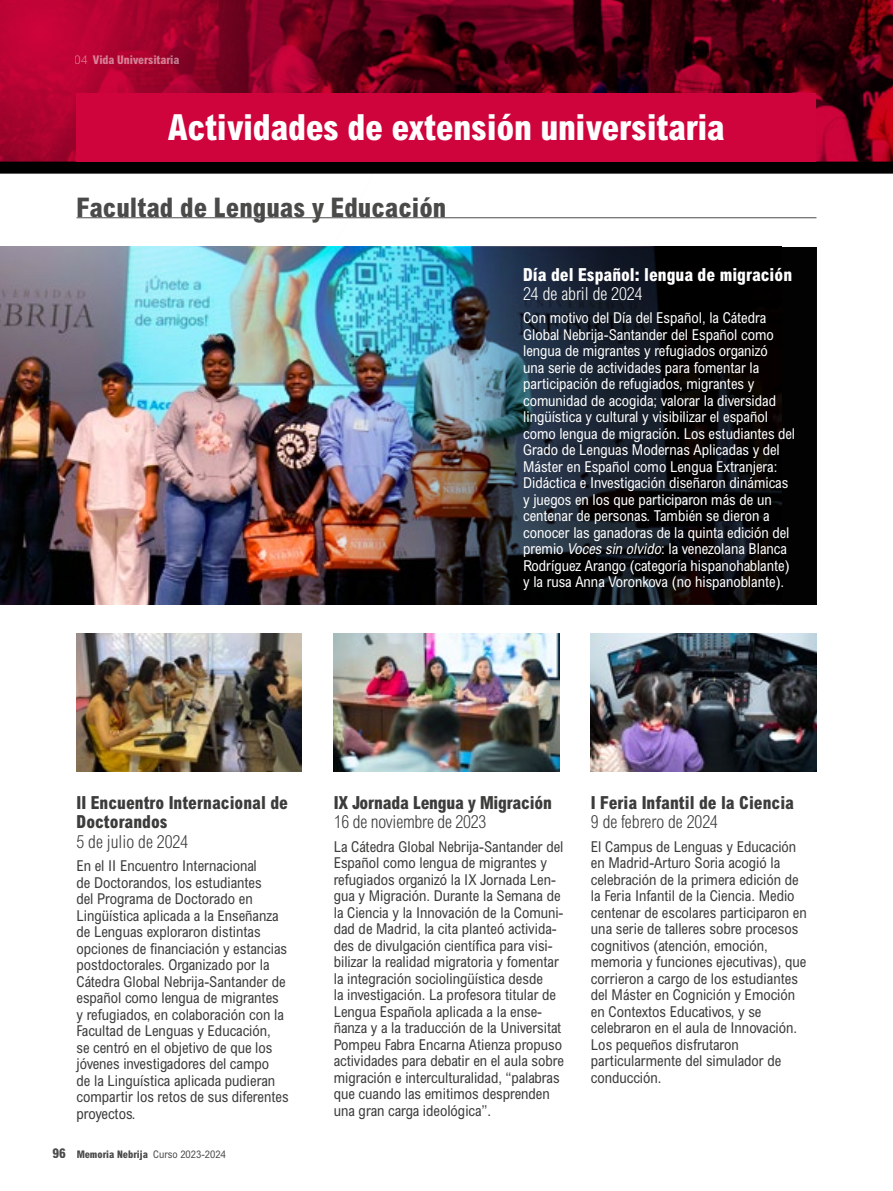
<style>
.page{position:relative;width:893px;height:1191px;background:#fff}
.page>*{position:absolute;margin:0;border:0;box-sizing:border-box;transform-origin:0 0}
.t1{font:800 condensed 36px "Arial MT Pro";letter-spacing:-.01em;color:#fff}
.t2{font:800 condensed 27px "Arial MT Pro";color:#4a4a49}
.t3{font:800 condensed 18px/19.5px "Arial MT Pro";color:#3c3c3b}
.t4{font:300 condensed 18px "Arial MT Pro";color:#3c3c3b}
.t5{font:800 condensed 18px "Arial MT Pro";color:#fff}
.t6{font:300 condensed 18px "Arial MT Pro";color:#fff}
.t7{font:condensed 15px/16.5px "Arial MT Pro";color:#3c3c3b}
.t8{font:condensed 15px/16.5px "Arial MT Pro";color:#fff}
.t9{font:800 condensed 12px "Arial MT Pro";letter-spacing:-.01em;color:#fff}
.t10{font:800 condensed 10.5px "Arial MT Pro";color:#4a4a49}
.s1{font-weight:300;font-stretch:normal}
.s2{font-style:italic}
.s3{font-size:13.5px}
.s4{font-weight:400}
</style>
<div class="page">
<img style="left:0;top:395px;width:309px;height:209px">
<img style="left:0;top:217px;width:401px;height:178px">
<svg style="left:0;top:0;width:893px;height:162px;background:#6d011c"></svg>
<img style="left:309px;top:247px;width:159px;height:357px">
<svg style="left:468px;top:247px;width:348px;height:357px;background:#141921"></svg>
<img style="left:334px;top:634px;width:225px;height:137px">
<img style="left:591px;top:634px;width:225px;height:137px">
<img style="left:77px;top:634px;width:225px;height:137px">
<hr style="left:77px;top:217px;width:739px;height:1px;background:#4a4a49">
<div style="left:0;top:162px;width:893px;height:12px;background:#000"></div>
<div style="left:77px;top:93px;width:739px;height:69px;background:#d0043c"></div>
<p class="t9" style="left:75px;top:52px;width:106px"><span class="s1">04</span> Vida Universitaria</p>
<h1 class="t1" style="left:168px;top:106px;width:559px">Actividades de extensión universitaria</h1>
<h2 class="t2" style="left:77px;top:191px;width:371px">Facultad de Lenguas y Educación</h2>
<p class="t5" style="left:523px;top:263px;width:271px">Día del Español: lengua de migración</p>
<p class="t6" style="left:523px;top:283px;width:121px">24 de abril de 2024</p>
<p class="t8" style="left:523px;top:310px;width:274px">Con motivo del Día del Español, la Cátedra Global Nebrija-Santander del Español como lengua de migrantes y refugiados organizó<br>una serie de actividades para fomentar la participación de refugiados, migrantes y comunidad de acogida; valorar la diversidad lingüística y cultural y visibilizar el español como lengua de migración. Los estudiantes del Grado de Lenguas Modernas Aplicadas y del Máster en Español como Lengua Extranjera:<br>Didáctica e Investigación diseñaron dinámicas y juegos en los que participaron más de un centenar de personas. También se dieron a conocer las ganadoras de la quinta edición del premio <span class="s2">Voces sin olvido</span>: la venezolana Blanca Rodríguez Arango (categoría hispanohablante) y la rusa Anna Voronkova (no hispanoblante).</p>
<p class="t3" style="left:77px;top:793px;width:213px">II Encuentro Internacional de<br>Doctorandos</p>
<p class="t4" style="left:77px;top:831px;width:113px">5 de julio de 2024</p>
<p class="t7" style="left:77px;top:858px;width:214px">En el II Encuentro Internacional<br>de Doctorandos, los estudiantes<br>del Programa de Doctorado en Lingüística aplicada a la Enseñanza de Lenguas exploraron distintas opciones de financiación y estancias postdoctorales. Organizado por la Cátedra Global Nebrija-Santander de español como lengua de migrantes y refugiados, en colaboración con la Facultad de Lenguas y Educación,<br>se centró en el objetivo de que los jóvenes investigadores del campo<br>de la Linguística aplicada pudieran compartir los retos de sus diferentes proyectos.</p>
<p class="t10" style="left:52px;top:1147px;width:175px"><span class="s3">96</span> Memoria Nebrija <span class="s4">Curso 2023-2024</span></p>
<p class="t3" style="left:334px;top:793px;width:220px">IX Jornada Lengua y Migración</p>
<p class="t4" style="left:334px;top:812px;width:154px">16 de noviembre de 2023</p>
<p class="t7" style="left:334px;top:838px;width:232px">La Cátedra Global Nebrija-Santander del Español como lengua de migrantes y refugiados organizó la IX Jornada Len&shy;gua y Migración. Durante la Semana de la Ciencia y la Innovación de la Comuni&shy;dad de Madrid, la cita planteó activida&shy;des de divulgación científica para visi&shy;bilizar la realidad migratoria y fomentar la integración sociolingüística desde<br>la investigación. La profesora titular de Lengua Española aplicada a la ense&shy;ñanza y a la traducción de la Universitat Pompeu Fabra Encarna Atienza propuso actividades para debatir en el aula sobre migración e interculturalidad, “palabras que cuando las emitimos desprenden una gran carga ideológica”.</p>
<p class="t3" style="left:591px;top:793px;width:205px">I Feria Infantil de la Ciencia</p>
<p class="t4" style="left:591px;top:812px;width:129px">9 de febrero de 2024</p>
<p class="t7" style="left:591px;top:838px;width:217px">El Campus de Lenguas y Educación en Madrid-Arturo Soria acogió la celebración de la primera edición de la Feria Infantil de la Ciencia. Medio centenar de escolares participaron en una serie de talleres sobre procesos cognitivos (atención, emoción, memoria y funciones ejecutivas), que corrieron a cargo de los estudiantes del Máster en Cognición y Emoción en Contextos Educativos, y se celebraron en el aula de Innovación.<br>Los pequeños disfrutaron particularmente del simulador de conducción.</p>
</div>
